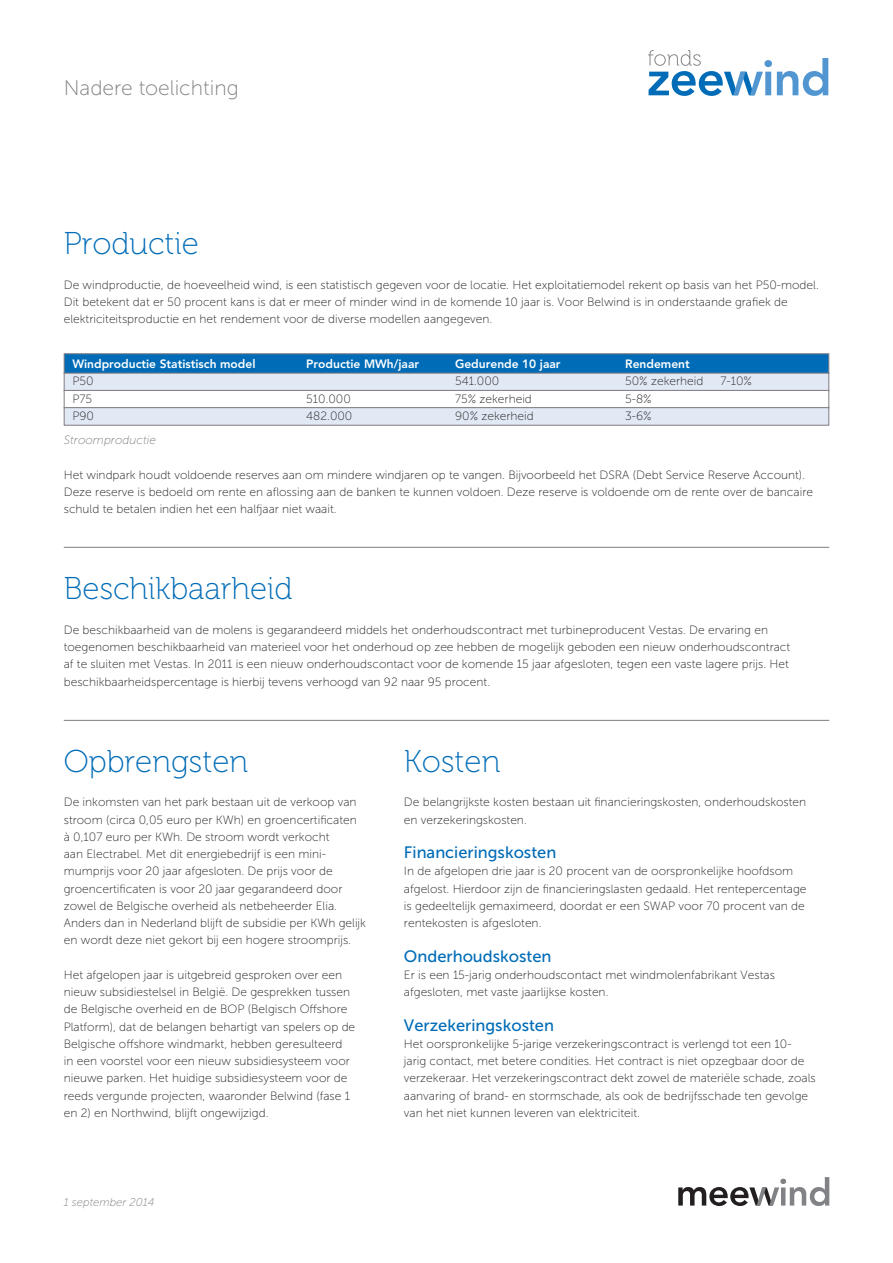
<style>
.page{position:relative;width:893px;height:1263px;background:#fff}
.page>*{position:absolute;margin:0;border:0;box-sizing:border-box;transform-origin:0 0}
.Tekst_plat{font:31.5px "Museo 100";color:#006cb7}
.Kapitale_tussenkop{font:31.5px "Museo 100";color:#006cb7}
.Normaal{font:21px "Museo Sans 100";color:#807c81}
.Kapitale_tussenkop-2{font:16.5px "Museo Sans 500";color:#006cb7}
.Tekst_plat-2{font:12px/17.2px "Museo Sans 100";color:#231f20}
.Tekst_plat-3{font:800 12px "Avenir";color:#fff}
.Tekst_plat-4{font:italic 12px "Museo Sans 100";color:#807c81}
.Tekst_plat-5{font:italic 11.25px "Museo Sans 100";color:#807c81}
</style>
<div class="page">
<svg style="left:648px;top:50px;width:180px;height:46px"></svg>
<hr style="left:64px;top:720px;width:765px;height:1px;background:#807c81">
<hr style="left:64px;top:547px;width:765px;height:1px;background:#807c81">
<div style="left:64px;top:353px;width:765px;height:21px;background:#006cb7;border:1px solid #807c81"></div>
<div style="left:64px;top:373px;width:765px;height:18px;background:#e1e9f5;border:1px solid #807c81"></div>
<div style="left:64px;top:390px;width:765px;height:18px;background:#fff;border:1px solid #807c81"></div>
<div style="left:64px;top:407px;width:765px;height:19px;background:#e1e9f5;border:1px solid #807c81"></div>
<svg style="left:678px;top:1177px;width:151px;height:29px"></svg>
<p class="Normaal" style="left:64px;top:77px;width:176px">Nadere toelichting</p>
<p class="Tekst_plat" style="left:64px;top:227px;width:137px">Productie</p>
<p class="Tekst_plat-2" style="left:64px;top:276px;width:757px">De windproductie, de hoeveelheid wind, is een statistisch gegeven voor de locatie. Het exploitatiemodel rekent op basis van het P50-model.<br>Dit betekent dat er 50 procent kans is dat er meer of minder wind in de komende 10 jaar is. Voor Belwind is in onderstaande grafiek de elektriciteitsproductie en het rendement voor de diverse modellen aangegeven.</p>
<p class="Tekst_plat-3" style="left:72px;top:357px;width:185px">Windproductie Statistisch model</p>
<p class="Tekst_plat-3" style="left:306px;top:357px;width:114px">Productie MWh/jaar</p>
<p class="Tekst_plat-3" style="left:455px;top:357px;width:107px">Gedurende 10 jaar</p>
<p class="Tekst_plat-3" style="left:625px;top:357px;width:66px">Rendement</p>
<p class="Tekst_plat-2" style="left:72px;top:373px;width:23px">P50</p>
<p class="Tekst_plat-2" style="left:455px;top:373px;width:46px">541.000</p>
<p class="Tekst_plat-2" style="left:625px;top:373px;width:80px">50% zekerheid</p>
<p class="Tekst_plat-2" style="left:720px;top:373px;width:33px">7-10%</p>
<p class="Tekst_plat-2" style="left:72px;top:390px;width:21px">P75</p>
<p class="Tekst_plat-2" style="left:306px;top:390px;width:46px">510.000</p>
<p class="Tekst_plat-2" style="left:455px;top:390px;width:78px">75% zekerheid</p>
<p class="Tekst_plat-2" style="left:625px;top:390px;width:28px">5-8%</p>
<p class="Tekst_plat-2" style="left:72px;top:407px;width:23px">P90</p>
<p class="Tekst_plat-2" style="left:306px;top:407px;width:48px">482.000</p>
<p class="Tekst_plat-2" style="left:455px;top:407px;width:80px">90% zekerheid</p>
<p class="Tekst_plat-2" style="left:625px;top:407px;width:28px">3-6%</p>
<p class="Tekst_plat-4" style="left:64px;top:434px;width:94px">Stroomproductie</p>
<p class="Tekst_plat-2" style="left:64px;top:466px;width:751px">Het windpark houdt voldoende reserves aan om mindere windjaren op te vangen. Bijvoorbeeld het DSRA (Debt Service Reserve Account).<br>Deze reserve is bedoeld om rente en aflossing aan de banken te kunnen voldoen. Deze reserve is voldoende om de rente over de bancaire schuld te betalen indien het een halfjaar niet waait.</p>
<p class="Tekst_plat" style="left:64px;top:572px;width:230px">Beschikbaarheid</p>
<p class="Tekst_plat-2" style="left:64px;top:621px;width:728px">De beschikbaarheid van de molens is gegarandeerd middels het onderhoudscontract met turbineproducent Vestas. De ervaring en toegenomen beschikbaarheid van materieel voor het onderhoud op zee hebben de mogelijk geboden een nieuw onderhoudscontract af te sluiten met Vestas. In 2011 is een nieuw onderhoudscontact voor de komende 15 jaar afgesloten, tegen een vaste lagere prijs. Het beschikbaarheidspercentage is hierbij tevens verhoogd van 92 naar 95 procent.</p>
<p class="Kapitale_tussenkop" style="left:64px;top:744px;width:186px">Opbrengsten</p>
<p class="Tekst_plat-2" style="left:64px;top:794px;width:304px">De inkomsten van het park bestaan uit de verkoop van stroom (circa 0,05 euro per KWh) en groencertificaten<br>à 0,107 euro per KWh. De stroom wordt verkocht<br>aan Electrabel. Met dit energiebedrijf is een mini&shy;mumprijs voor 20 jaar afgesloten. De prijs voor de groencertificaten is voor 20 jaar gegarandeerd door zowel de Belgische overheid als netbeheerder Elia.<br>Anders dan in Nederland blijft de subsidie per KWh gelijk en wordt deze niet gekort bij een hogere stroomprijs.</p>
<p class="Tekst_plat-2" style="left:64px;top:966px;width:293px">Het afgelopen jaar is uitgebreid gesproken over een nieuw subsidiestelsel in België. De gesprekken tussen de Belgische overheid en de BOP (Belgisch Offshore Platform), dat de belangen behartigt van spelers op de Belgische offshore windmarkt, hebben geresulteerd<br>in een voorstel voor een nieuw subsidiesysteem voor nieuwe parken. Het huidige subsidiesysteem voor de reeds vergunde projecten, waaronder Belwind (fase 1 en 2) en Northwind, blijft ongewijzigd.</p>
<p class="Tekst_plat-5" style="left:64px;top:1196px;width:92px">1 september 2014</p>
<p class="Tekst_plat" style="left:404px;top:744px;width:98px">Kosten</p>
<p class="Tekst_plat-2" style="left:404px;top:794px;width:404px">De belangrijkste kosten bestaan uit financieringskosten, onderhoudskosten en verzekeringskosten.</p>
<p class="Kapitale_tussenkop-2" style="left:404px;top:843px;width:154px">Financieringskosten</p>
<p class="Tekst_plat-2" style="left:404px;top:863px;width:404px">In de afgelopen drie jaar is 20 procent van de oorspronkelijke hoofdsom afgelost. Hierdoor zijn de financieringslasten gedaald. Het rentepercentage is gedeeltelijk gemaximeerd, doordat er een SWAP voor 70 procent van de rentekosten is afgesloten.</p>
<p class="Kapitale_tussenkop-2" style="left:404px;top:947px;width:149px">Onderhoudskosten</p>
<p class="Tekst_plat-2" style="left:404px;top:966px;width:372px">Er is een 15-jarig onderhoudscontact met windmolenfabrikant Vestas afgesloten, met vaste jaarlijkse kosten.</p>
<p class="Kapitale_tussenkop-2" style="left:404px;top:1016px;width:152px">Verzekeringskosten</p>
<p class="Tekst_plat-2" style="left:404px;top:1035px;width:413px">Het oorspronkelijke 5-jarige verzekeringscontract is verlengd tot een 10- jarig contact, met betere condities. Het contract is niet opzegbaar door de verzekeraar. Het verzekeringscontract dekt zowel de materiële schade, zoals aanvaring of brand- en stormschade, als ook de bedrijfsschade ten gevolge van het niet kunnen leveren van elektriciteit.</p>
</div>
